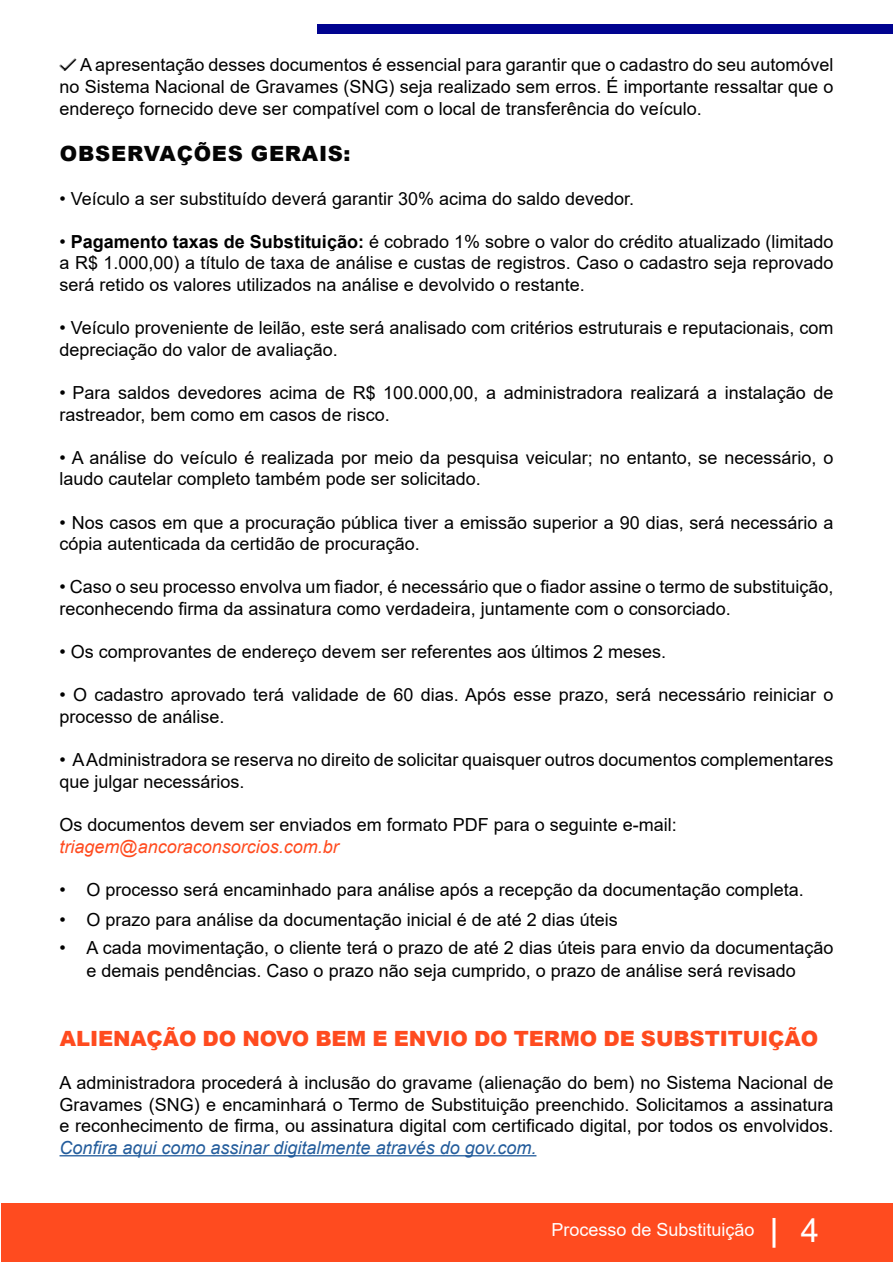
<style>
.page{position:relative;width:893px;height:1263px;background:#fff}
.page>*{position:absolute;margin:0;border:0;box-sizing:border-box;transform-origin:0 0}
.t1{font:33px "Arial";color:#fff}
.t2{font:900 21px "Arial";letter-spacing:-.005em;color:#ff4b1f}
.t3{font:900 21px "Arial";letter-spacing:.035em;color:#050505}
.t4{font:18px/21.6px "Arial";color:#000}
.t5{font:italic 18px "Arial";color:#245d9c}
.t6{font:italic 18px "Arial";color:#ff4b1f}
.t7{font:18px "Arial";color:#fff}
.s1{font-weight:700}
</style>
<div class="page">
<div style="left:317px;top:24px;width:575px;height:10px;background:#000390"></div>
<div style="left:1px;top:1203px;width:891px;height:59px;background:#ff4b1f"></div>
<hr style="left:772px;top:1218px;width:3px;height:30px;background:#fff">
<hr style="left:60px;top:1155px;width:476px;height:1px;background:#245d9c">
<p class="t4" style="left:60px;top:54px;width:775px;text-align:justify;text-indent:21px">A apresentação desses documentos é essencial para garantir que o cadastro do seu automóvel no Sistema Nacional de Gravames (SNG) seja realizado sem erros. É importante ressaltar que o endereço fornecido deve ser compatível com o local de transferência do veículo.</p>
<p class="t3" style="left:60px;top:139px;width:292px">OBSERVAÇÕES GERAIS:</p>
<p class="t4" style="left:60px;top:187px;width:576px">• Veículo a ser substituído deverá garantir 30% acima do saldo devedor.</p>
<p class="t4" style="left:60px;top:230px;width:775px;text-align:justify">• <span class="s1">Pagamento taxas de Substituição:</span> é cobrado 1% sobre o valor do crédito atualizado (limitado a R$ 1.000,00) a título de taxa de análise e custas de registros. Caso o cadastro seja reprovado será retido os valores utilizados na análise e devolvido o restante.</p>
<p class="t4" style="left:60px;top:317px;width:775px">• Veículo proveniente de leilão, este será analisado com critérios estruturais e reputacionais, com depreciação do valor de avaliação.</p>
<p class="t4" style="left:60px;top:382px;width:775px">• Para saldos devedores acima de R$ 100.000,00, a administradora realizará a instalação de rastreador, bem como em casos de risco.</p>
<p class="t4" style="left:60px;top:446px;width:775px">• A análise do veículo é realizada por meio da pesquisa veicular; no entanto, se necessário, o laudo cautelar completo também pode ser solicitado.</p>
<p class="t4" style="left:60px;top:511px;width:775px">• Nos casos em que a procuração pública tiver a emissão superior a 90 dias, será necessário a cópia autenticada da certidão de procuração.</p>
<p class="t4" style="left:60px;top:576px;width:775px">• Caso o seu processo envolva um fiador, é necessário que o fiador assine o termo de substituição, reconhecendo firma da assinatura como verdadeira, juntamente com o consorciado.</p>
<p class="t4" style="left:60px;top:641px;width:608px">• Os comprovantes de endereço devem ser referentes aos últimos 2 meses.</p>
<p class="t4" style="left:60px;top:684px;width:775px">• O cadastro aprovado terá validade de 60 dias. Após esse prazo, será necessário reiniciar o processo de análise.</p>
<p class="t4" style="left:60px;top:749px;width:775px">• A Administradora se reserva no direito de solicitar quaisquer outros documentos complementares que julgar necessários.</p>
<p class="t4" style="left:60px;top:814px;width:619px">Os documentos devem ser enviados em formato PDF para o seguinte e-mail:</p>
<p class="t6" style="left:60px;top:835px;width:281px">triagem@ancoraconsorcios.com.br</p>
<p class="t4" style="left:60px;top:878px;width:746px">• O processo será encaminhado para análise após a recepção da documentação completa.</p>
<p class="t4" style="left:60px;top:908px;width:560px">• O prazo para análise da documentação inicial é de até 2 dias úteis</p>
<p class="t4" style="left:60px;top:936px;width:775px;line-height:23.1px;text-align:center">• A cada movimentação, o cliente terá o prazo de até 2 dias úteis para envio da documentação e demais pendências. Caso o prazo não seja cumprido, o prazo de análise será revisado</p>
<p class="t2" style="left:60px;top:1023px;width:760px">ALIENAÇÃO DO NOVO BEM E ENVIO DO TERMO DE SUBSTITUIÇÃO</p>
<p class="t4" style="left:60px;top:1072px;width:775px;text-align:justify">A administradora procederá à inclusão do gravame (alienação do bem) no Sistema Nacional de Gravames (SNG) e encaminhará o Termo de Substituição preenchido. Solicitamos a assinatura e reconhecimento de firma, ou assinatura digital com certificado digital, por todos os envolvidos.</p>
<p class="t5" style="left:60px;top:1136px;width:478px">Confira aqui como assinar digitalmente através do gov.com.</p>
<p class="t7" style="left:551px;top:1217px;width:205px">Processo de Substituição</p>
<h1 class="t1" style="left:801px;top:1208px;width:20px">4</h1>
</div>
